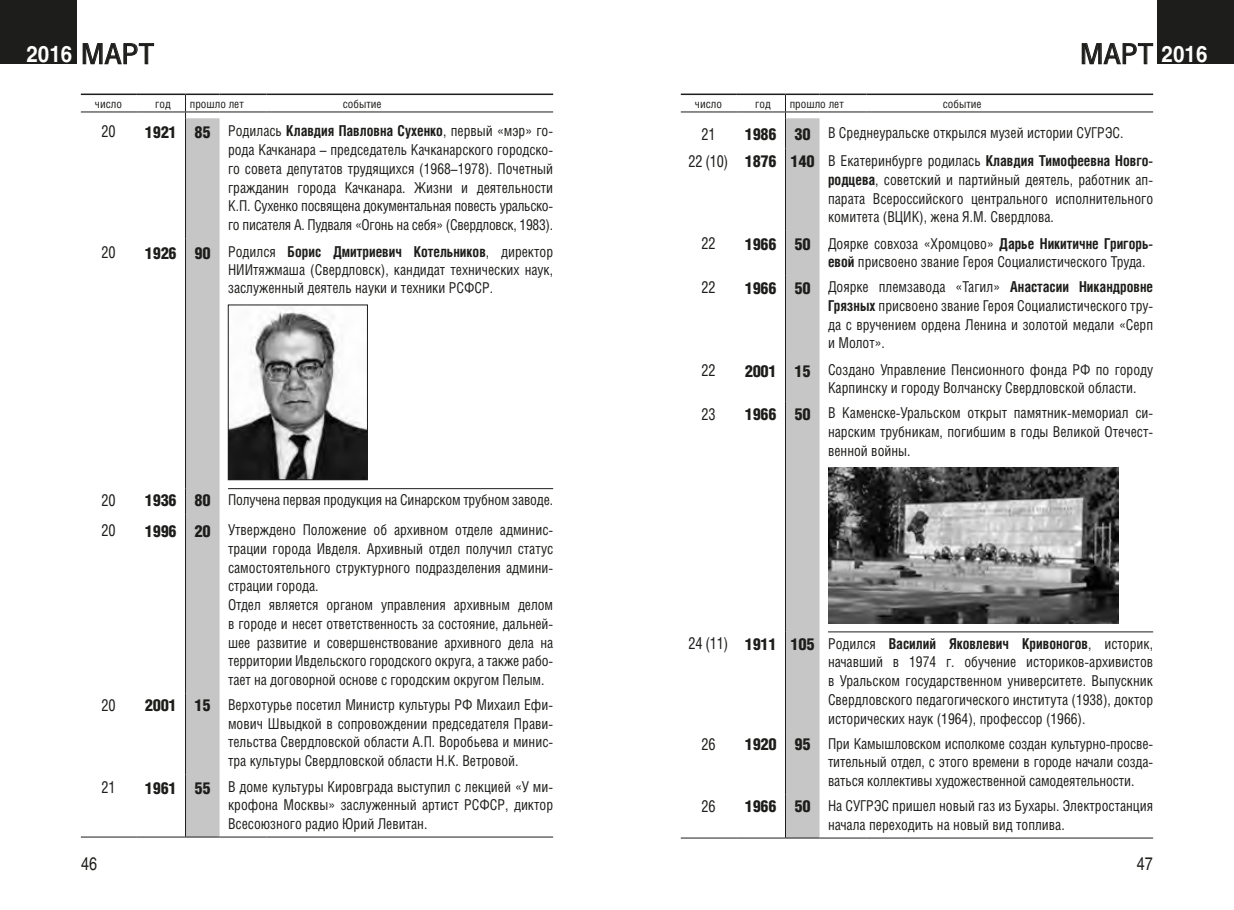
<style>
.page{position:relative;width:1234px;height:910px;background:#fff}
.page>*{position:absolute;margin:0;border:0;box-sizing:border-box;transform-origin:0 0}
.t1{font:28.05px "Helios Cond";color:#1d1d1b;scale:1.12 1}
.t2{font:700 22.5px "Helios";color:#fff;scale:.91 1}
.t3{font:18px "Helios";color:#1d1d1b;scale:.79 1}
.t4{font:16.5px "Helios Cond";letter-spacing:-.02em;color:#1d1d1b;scale:.9 1}
.t5{font:15px/18.8px "Helios Cond C";color:#1d1d1b;text-align:justify;scale:.94 1}
.t6{font:11.55px "Helios Cond";color:#1d1d1b}
.s1{font-family:"Helios Cond";font-weight:400;font-size:28.05px;color:#1d1d1b}
.s2{font-family:"Helios";font-weight:700;font-size:22.5px;color:#fff}
.s3{font-family:"Helios Cond Black C";font-size:16.5px}
.s4{font-weight:700}
.s5{font-family:"Helios Cond";font-size:16.5px}
</style>
<div class="page">
<div style="left:1157px;top:0;width:76px;height:64px;background:#1d1d1b"></div>
<div style="left:0;top:0;width:77px;height:64px;background:#1d1d1b"></div>
<svg style="left:1081px;top:43px;width:71px;height:22px"></svg>
<svg style="left:83px;top:43px;width:71px;height:22px"></svg>
<hr style="left:81px;top:112px;width:55px;height:1px;background:#1d1d1b">
<hr style="left:136px;top:112px;width:49px;height:1px;background:#1d1d1b">
<hr style="left:219px;top:112px;width:47px;height:1px;background:#1d1d1b">
<hr style="left:266px;top:112px;width:287px;height:1px;background:#1d1d1b">
<svg style="left:185px;top:95px;width:34px;height:742px;background:#bdbdbd"></svg>
<hr style="left:81px;top:94px;width:55px;height:1px;background:#1d1d1b">
<hr style="left:136px;top:94px;width:49px;height:1px;background:#1d1d1b">
<hr style="left:185px;top:94px;width:34px;height:1px;background:#1d1d1b">
<hr style="left:219px;top:94px;width:47px;height:1px;background:#1d1d1b">
<hr style="left:266px;top:94px;width:287px;height:1px;background:#1d1d1b">
<hr style="left:81px;top:837px;width:55px;height:1px;background:#1d1d1b">
<hr style="left:136px;top:837px;width:49px;height:1px;background:#1d1d1b">
<hr style="left:185px;top:837px;width:34px;height:1px;background:#1d1d1b">
<hr style="left:219px;top:837px;width:47px;height:1px;background:#1d1d1b">
<hr style="left:266px;top:837px;width:287px;height:1px;background:#1d1d1b">
<hr style="left:228px;top:488px;width:325px;height:1px;background:#1d1d1b">
<img style="left:230px;top:307px;width:135px;height:171px">
<div style="left:228px;top:305px;width:139px;height:175px;border:1px solid #1d1d1b"></div>
<hr style="left:680px;top:112px;width:56px;height:1px;background:#1d1d1b">
<hr style="left:736px;top:112px;width:49px;height:1px;background:#1d1d1b">
<hr style="left:819px;top:112px;width:47px;height:1px;background:#1d1d1b">
<hr style="left:866px;top:112px;width:286px;height:1px;background:#1d1d1b">
<svg style="left:785px;top:95px;width:34px;height:743px;background:#bdbdbd"></svg>
<hr style="left:680px;top:94px;width:56px;height:1px;background:#1d1d1b">
<hr style="left:736px;top:94px;width:49px;height:1px;background:#1d1d1b">
<hr style="left:785px;top:94px;width:34px;height:1px;background:#1d1d1b">
<hr style="left:819px;top:94px;width:47px;height:1px;background:#1d1d1b">
<hr style="left:866px;top:94px;width:286px;height:1px;background:#1d1d1b">
<hr style="left:680px;top:838px;width:56px;height:1px;background:#1d1d1b">
<hr style="left:736px;top:838px;width:49px;height:1px;background:#1d1d1b">
<hr style="left:785px;top:838px;width:34px;height:1px;background:#1d1d1b">
<hr style="left:819px;top:838px;width:47px;height:1px;background:#1d1d1b">
<hr style="left:866px;top:838px;width:286px;height:1px;background:#1d1d1b">
<hr style="left:827px;top:632px;width:325px;height:1px;background:#1d1d1b">
<img style="left:828px;top:467px;width:290px;height:156px">
<h2 class="t2" style="left:26px;top:41px;width:142px">2016 <span class="s1">март</span></h2>
<h1 class="t1" style="left:1079px;top:37px;width:115px">март <span class="s2">2016</span></h1>
<p class="t6" style="left:95px;top:97px;width:29px">число</p>
<p class="t6" style="left:155px;top:97px;width:17px">год</p>
<p class="t6" style="left:190px;top:97px;width:55px">прошло лет</p>
<p class="t6" style="left:343px;top:97px;width:40px">событие</p>
<p class="t4" style="left:101px;top:122px;width:17px">20</p>
<p class="t5" style="left:228px;top:121px;width:347px;text-indent:-83px"><span class="s3">1921 85</span> Родилась <span class="s4">Клавдия Павловна Сухенко</span>, первый «мэр» го&shy;рода Качканара – председатель Качканарского городско&shy;го совета депутатов трудящихся (1968–1978). Почетный гражданин города Качканара. Жизни и деятельности К.П. Сухенко посвящена документальная повесть уральско&shy;го писателя А. Пудваля «Огонь на себя» (Свердловск, 1983).</p>
<p class="t4" style="left:101px;top:242px;width:17px">20</p>
<p class="t5" style="left:228px;top:243px;width:347px;line-height:18px;text-indent:-83px"><span class="s3">1926 90</span> Родился <span class="s4">Борис Дмитриевич Котельников</span>, директор НИИтяжмаша (Свердловск), кандидат технических наук, заслуженный деятель науки и техники РСФСР.</p>
<p class="t4" style="left:101px;top:490px;width:17px">20</p>
<p class="t5" style="left:145px;top:490px;width:436px"><span class="s3">1936 80</span> Получена первая продукция на Синарском трубном заводе.</p>
<p class="t4" style="left:101px;top:520px;width:17px">20</p>
<p class="t5" style="left:228px;top:520px;width:347px;text-align:left;text-indent:-83px"><span class="s3">1996 20</span> Утверждено Положение об архивном отделе админис&shy;трации города Ивделя. Архивный отдел получил статус самостоятельного структурного подразделения админи&shy;страции города.<br>Отдел является органом управления архивным делом в городе и несет ответственность за состояние, дальней&shy;шее развитие и совершенствование архивного дела на территории Ивдельского городского округа, а также рабо&shy;тает на договорной основе с городским округом Пелым.</p>
<p class="t4" style="left:101px;top:695px;width:17px">20</p>
<p class="t5" style="left:228px;top:695px;width:347px;text-indent:-83px"><span class="s3">2001 15</span> Верхотурье посетил Министр культуры РФ Михаил Ефи&shy;мович Швыдкой в сопровождении председателя Прави&shy;тельства Свердловской области А.П. Воробьева и минис&shy;тра культуры Свердловской области Н.К. Ветровой.</p>
<p class="t4" style="left:101px;top:777px;width:17px">21</p>
<p class="t5" style="left:228px;top:777px;width:347px;line-height:18.3px;text-indent:-83px"><span class="s3">1961 55</span> В доме культуры Кировграда выступил с лекцией «У ми&shy;крофона Москвы» заслуженный артист РСФСР, диктор Всесоюзного радио Юрий Левитан.</p>
<p class="t6" style="left:694px;top:97px;width:29px">число</p>
<p class="t6" style="left:755px;top:97px;width:17px">год</p>
<p class="t6" style="left:789px;top:97px;width:55px">прошло лет</p>
<p class="t6" style="left:942px;top:97px;width:40px">событие</p>
<p class="t4" style="left:701px;top:124px;width:17px">21</p>
<p class="t5" style="left:688px;top:119px;width:495px;line-height:27.8px;text-indent:56px"><span class="s3">1986 30</span> В Среднеуральске открылся музей истории СУГРЭС.<br><span class="s5">22 (10)</span> <span class="s3">1876 140</span> В Екатеринбурге родилась <span class="s4">Клавдия Тимофеевна Новго-</span></p>
<p class="t5" style="left:827px;top:170px;width:347px"><span class="s4">родцева</span>, советский и партийный деятель, работник ап&shy;парата Всероссийского центрального исполнительного комитета (ВЦИК), жена Я.М. Свердлова.</p>
<p class="t4" style="left:701px;top:234px;width:17px">22</p>
<p class="t5" style="left:827px;top:234px;width:347px;text-indent:-83px"><span class="s3">1966 50</span> Доярке совхоза «Хромцово» <span class="s4">Дарье Никитичне Григорь&shy;евой</span> присвоено звание Героя Социалистического Труда.</p>
<p class="t4" style="left:701px;top:277px;width:17px">22</p>
<p class="t5" style="left:827px;top:277px;width:347px;text-indent:-83px"><span class="s3">1966 50</span> Доярке племзавода «Тагил» <span class="s4">Анастасии Никандровне Грязных</span> присвоено звание Героя Социалистического тру&shy;да с вручением ордена Ленина и золотой медали «Серп и Молот».</p>
<p class="t4" style="left:701px;top:361px;width:17px">22</p>
<p class="t5" style="left:827px;top:361px;width:347px;line-height:18px;text-indent:-83px"><span class="s3">2001 15</span> Создано Управление Пенсионного фонда РФ по городу<br>Карпинску и городу Волчанску Свердловской области.</p>
<p class="t4" style="left:701px;top:404px;width:17px">23</p>
<p class="t5" style="left:827px;top:403px;width:347px;text-indent:-83px"><span class="s3">1966 50</span> В Каменске-Уральском открыт памятник-мемориал си&shy;нарским трубникам, погибшим в годы Великой Отечест&shy;венной войны.</p>
<p class="t5" style="left:827px;top:634px;width:347px;text-indent:-139px"><span class="s5">24 (11)</span> <span class="s3">1911 105</span> Родился <span class="s4">Василий Яковлевич Кривоногов</span>, историк, начавший в 1974 г. обучение историков-архивистов в Уральском государственном университете. Выпускник Свердловского педагогического института (1938), доктор исторических наук (1964), профессор (1966).</p>
<p class="t4" style="left:701px;top:734px;width:17px">26</p>
<p class="t5" style="left:827px;top:734px;width:347px;text-indent:-83px"><span class="s3">1920 95</span> При Камышловском исполкоме создан культурно-просве&shy;тительный отдел, с этого времени в городе начали созда&shy;ваться коллективы художественной самодеятельности.</p>
<p class="t4" style="left:701px;top:796px;width:17px">26</p>
<p class="t5" style="left:744px;top:796px;width:436px;text-align:center"><span class="s3">1966 50</span> На СУГРЭС пришел новый газ из Бухары. Электростанция начала переходить на новый вид топлива.</p>
<p class="t3" style="left:81px;top:853px;width:22px">46</p>
<p class="t3" style="left:1136px;top:853px;width:22px">47</p>
</div>
